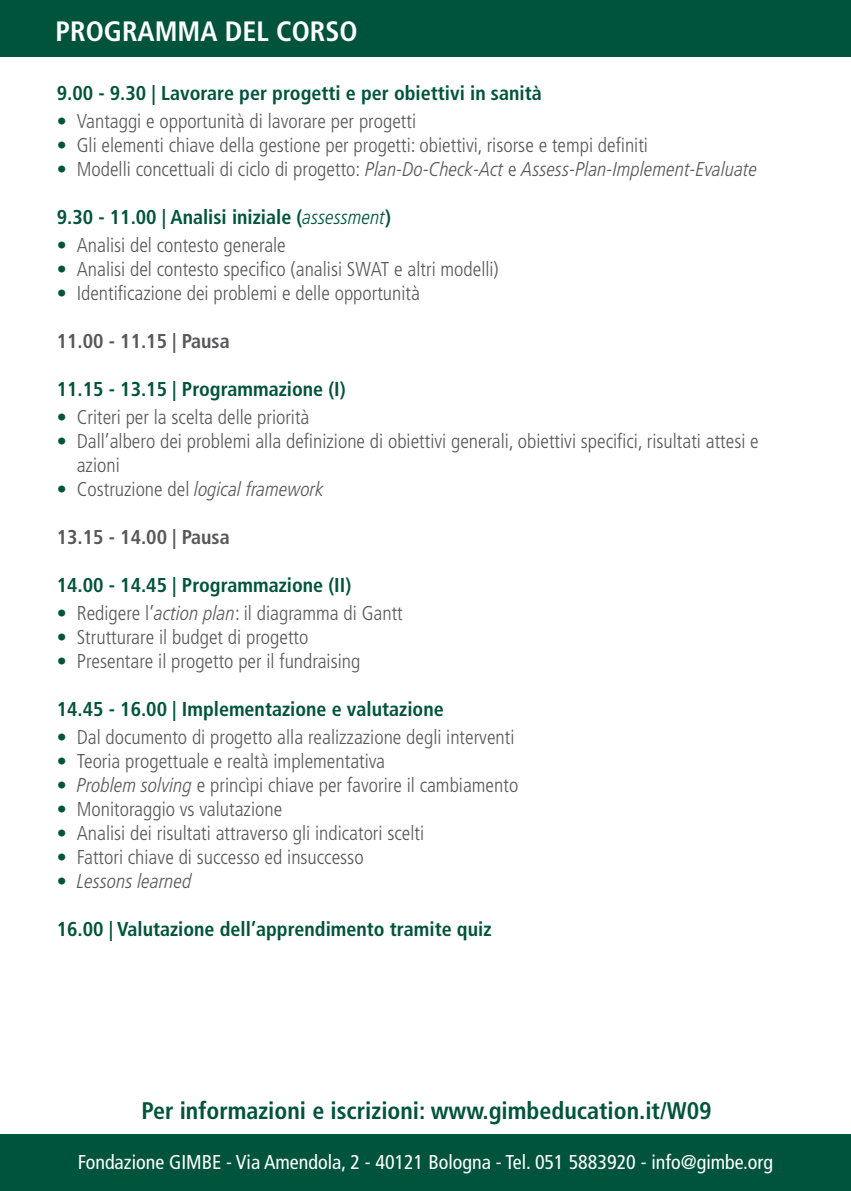
<style>
.page{position:relative;width:851px;height:1191px;background:#fff}
.page>*{position:absolute;margin:0;border:0;box-sizing:border-box;transform-origin:0 0}
.t1{font:700 condensed 28px "Frutiger LT Std";color:#fff}
.t2{font:700 condensed 24px "Frutiger LT Std";color:#00543c}
.t3{font:300 condensed 20px/24px "Frutiger LT Std";color:#57585a}
.t4{font:700 condensed 20px "Frutiger LT Std";color:#00543c}
.t5{font:italic 300 condensed 20px "Frutiger LT Pro";color:#57585a}
.t6{font:condensed 20px "Frutiger LT Std";color:#fff}
.t7{font:700 condensed 20px "Frutiger LT Std";color:#57585a}
.s1{color:#00543c}
.s2{font-family:"Frutiger LT Std";font-style:normal;color:#00543c}
.s3{font-family:"Frutiger LT Std";font-style:normal}
.s4{font-family:"Frutiger LT Pro";font-weight:300;font-style:italic}
.s5{font-family:"Frutiger LT Pro";font-style:italic}
</style>
<div class="page">
<div style="left:0;top:0;width:850px;height:57px;background:#00543c"></div>
<div style="left:0;top:1134px;width:850px;height:57px;background:#00543c"></div>
<p class="t1" style="left:56px;top:15px;width:303px">PROGRAMMA DEL CORSO</p>
<p class="t4" style="left:57px;top:81px;width:486px">9.00 - 9.30 | Lavorare per progetti e per obiettivi in sanità</p>
<p class="t3" style="left:57px;top:109px;width:361px"><span class="s1">•</span> Vantaggi e opportunità di lavorare per progetti</p>
<p class="t3" style="left:57px;top:133px;width:592px"><span class="s1">•</span> Gli elementi chiave della gestione per progetti: obiettivi, risorse e tempi definiti</p>
<p class="t5" style="left:57px;top:158px;width:702px"><span class="s2">•</span> <span class="s3">Modelli concettuali di ciclo di progetto:</span> Plan-Do-Check-Act <span class="s3">e</span> Assess-Plan-Implement-Evaluate</p>
<p class="t4" style="left:57px;top:205px;width:336px">9.30 - 11.00 | Analisi iniziale (<span class="s4">assessment</span>)</p>
<p class="t3" style="left:57px;top:233px;width:230px"><span class="s1">•</span> Analisi del contesto generale</p>
<p class="t3" style="left:57px;top:257px;width:443px"><span class="s1">•</span> Analisi del contesto specifico (analisi SWAT e altri modelli)</p>
<p class="t3" style="left:57px;top:281px;width:365px"><span class="s1">•</span> Identificazione dei problemi e delle opportunità</p>
<p class="t7" style="left:57px;top:329px;width:174px">11.00 - 11.15 | Pausa</p>
<p class="t4" style="left:57px;top:377px;width:290px">11.15 - 13.15 | Programmazione (I)</p>
<p class="t3" style="left:57px;top:405px;width:254px"><span class="s1">•</span> Criteri per la scelta delle priorità</p>
<p class="t3" style="left:77px;top:429px;width:683px;text-indent:-20px"><span class="s1">•</span> Dall’albero dei problemi alla definizione di obiettivi generali, obiettivi specifici, risultati attesi e azioni</p>
<p class="t5" style="left:57px;top:478px;width:269px"><span class="s2">•</span> <span class="s3">Costruzione del</span> logical framework</p>
<p class="t7" style="left:57px;top:525px;width:174px">13.15 - 14.00 | Pausa</p>
<p class="t4" style="left:57px;top:573px;width:296px">14.00 - 14.45 | Programmazione (II)</p>
<p class="t3" style="left:57px;top:601px;width:347px"><span class="s1">•</span> Redigere l’<span class="s5">action plan</span>: il diagramma di Gantt</p>
<p class="t3" style="left:57px;top:625px;width:253px"><span class="s1">•</span> Strutturare il budget di progetto</p>
<p class="t3" style="left:57px;top:649px;width:305px"><span class="s1">•</span> Presentare il progetto per il fundraising</p>
<p class="t4" style="left:57px;top:697px;width:388px">14.45 - 16.00 | Implementazione e valutazione</p>
<p class="t3" style="left:57px;top:725px;width:459px"><span class="s1">•</span> Dal documento di progetto alla realizzazione degli interventi</p>
<p class="t3" style="left:57px;top:749px;width:330px"><span class="s1">•</span> Teoria progettuale e realtà implementativa</p>
<p class="t3" style="left:57px;top:773px;width:463px"><span class="s1">•</span> <span class="s5">Problem solving</span> e princìpi chiave per favorire il cambiamento</p>
<p class="t3" style="left:57px;top:797px;width:227px"><span class="s1">•</span> Monitoraggio vs valutazione</p>
<p class="t3" style="left:57px;top:821px;width:369px"><span class="s1">•</span> Analisi dei risultati attraverso gli indicatori scelti</p>
<p class="t3" style="left:57px;top:845px;width:308px"><span class="s1">•</span> Fattori chiave di successo ed insuccesso</p>
<p class="t5" style="left:57px;top:870px;width:136px"><span class="s2">•</span> Lessons learned</p>
<p class="t4" style="left:57px;top:917px;width:436px">16.00 | Valutazione dell’apprendimento tramite quiz</p>
<p class="t2" style="left:141px;top:1096px;width:571px">Per informazioni e iscrizioni: www.gimbeducation.it/W09</p>
<p class="t6" style="left:78px;top:1150px;width:696px">Fondazione GIMBE - Via Amendola, 2 - 40121 Bologna - Tel. 051 5883920 - info@gimbe.org</p>
</div>
